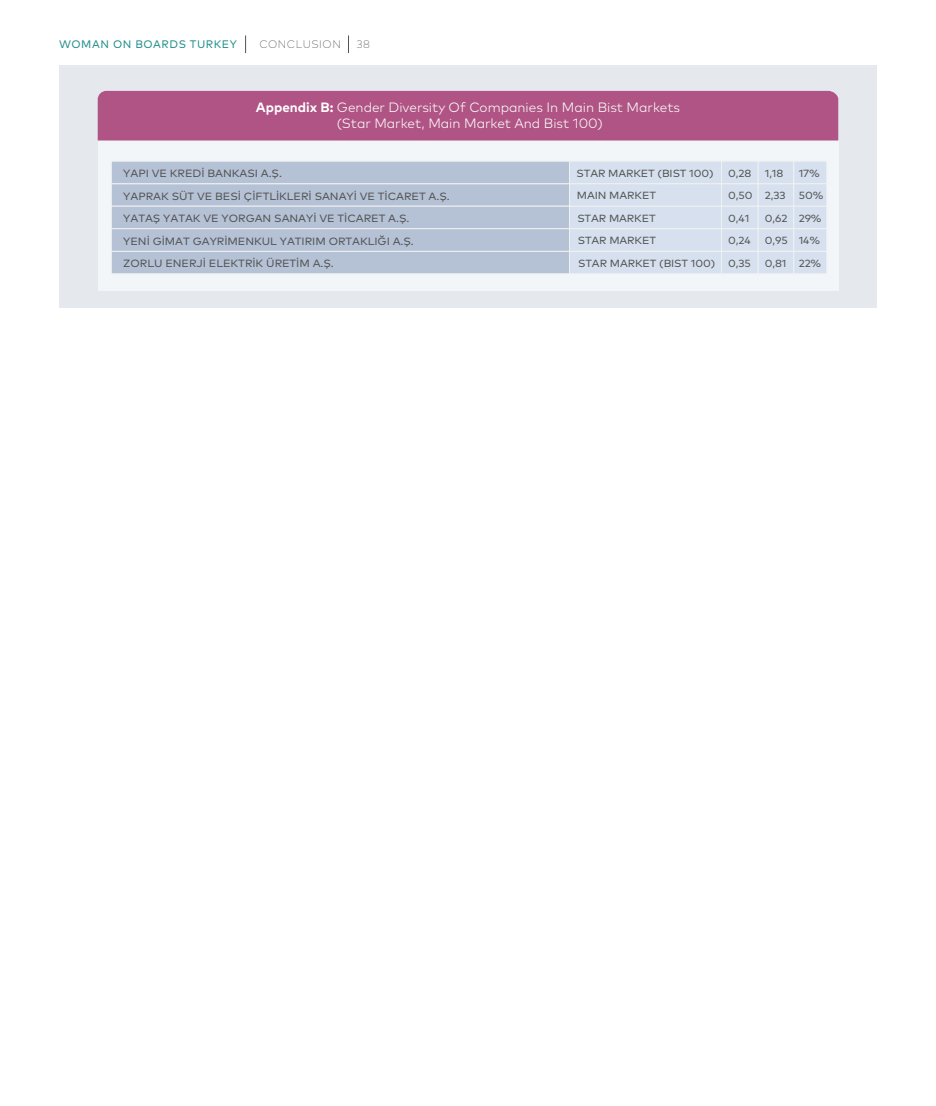
<style>
.page{position:relative;width:936px;height:1106px;background:#fff}
.page>*{position:absolute;margin:0;border:0;box-sizing:border-box;transform-origin:0 0}
.t1{font:300 13.5px/16.5px "Mark Pro";color:#fff;text-align:center}
.t2{font:10.95px "Mark Pro";letter-spacing:.05em;color:#208e8b}
.t3{font:200 10.95px "Mark Pro";letter-spacing:.05em;color:#535352}
.t4{font:10.5px/22.5px "Mark Pro";letter-spacing:-.005em;color:#525352;scale:1.06 1}
.t5{font:10.35px/22.5px "Mark Pro";letter-spacing:-.01em;color:#525352;scale:1.06 1}
.s1{font-weight:700}
</style>
<div class="page">
<div style="left:59px;top:65px;width:817px;height:242px;background:#e3e6ec"></div>
<div style="left:98px;top:140px;width:740px;height:151px;background:#f2f6f8"></div>
<div style="left:98px;top:91px;width:740px;height:49px;background:#af5484"></div>
<div style="left:111px;top:183px;width:459px;height:23px;background:#b5c1d5;border:1px solid #f0f1f2"></div>
<div style="left:569px;top:183px;width:153px;height:23px;background:#d6e0ee;border:1px solid #f0f1f2"></div>
<div style="left:111px;top:206px;width:459px;height:23px;background:#b5c1d5;border:1px solid #f0f1f2"></div>
<div style="left:569px;top:206px;width:153px;height:23px;background:#d6e0ee;border:1px solid #f0f1f2"></div>
<div style="left:721px;top:183px;width:37px;height:23px;background:#d6e0ee;border:1px solid #f0f1f2"></div>
<div style="left:721px;top:206px;width:37px;height:23px;background:#d6e0ee;border:1px solid #f0f1f2"></div>
<div style="left:757px;top:183px;width:37px;height:23px;background:#d6e0ee;border:1px solid #f0f1f2"></div>
<div style="left:757px;top:206px;width:37px;height:23px;background:#d6e0ee;border:1px solid #f0f1f2"></div>
<div style="left:793px;top:183px;width:34px;height:23px;background:#d6e0ee;border:1px solid #f0f1f2"></div>
<div style="left:793px;top:206px;width:34px;height:23px;background:#d6e0ee;border:1px solid #f0f1f2"></div>
<div style="left:111px;top:161px;width:459px;height:23px;background:#b5c1d5;border:1px solid #f0f1f2"></div>
<div style="left:111px;top:251px;width:459px;height:23px;background:#b5c1d5;border:1px solid #f0f1f2"></div>
<div style="left:111px;top:228px;width:459px;height:24px;background:#b5c1d5;border:1px solid #f0f1f2"></div>
<div style="left:569px;top:161px;width:153px;height:23px;background:#d6e0ee;border:1px solid #f0f1f2"></div>
<div style="left:569px;top:251px;width:153px;height:23px;background:#d6e0ee;border:1px solid #f0f1f2"></div>
<div style="left:569px;top:228px;width:153px;height:24px;background:#d6e0ee;border:1px solid #f0f1f2"></div>
<div style="left:721px;top:161px;width:37px;height:23px;background:#d6e0ee;border:1px solid #f0f1f2"></div>
<div style="left:757px;top:161px;width:37px;height:23px;background:#d6e0ee;border:1px solid #f0f1f2"></div>
<div style="left:793px;top:161px;width:34px;height:23px;background:#d6e0ee;border:1px solid #f0f1f2"></div>
<div style="left:721px;top:251px;width:37px;height:23px;background:#d6e0ee;border:1px solid #f0f1f2"></div>
<div style="left:757px;top:251px;width:37px;height:23px;background:#d6e0ee;border:1px solid #f0f1f2"></div>
<div style="left:793px;top:251px;width:34px;height:23px;background:#d6e0ee;border:1px solid #f0f1f2"></div>
<div style="left:721px;top:228px;width:37px;height:24px;background:#d6e0ee;border:1px solid #f0f1f2"></div>
<div style="left:757px;top:228px;width:37px;height:24px;background:#d6e0ee;border:1px solid #f0f1f2"></div>
<div style="left:793px;top:228px;width:34px;height:24px;background:#d6e0ee;border:1px solid #f0f1f2"></div>
<svg style="left:245px;top:35px;width:1px;height:18px"></svg>
<svg style="left:348px;top:35px;width:1px;height:18px"></svg>
<p class="t2" style="left:59px;top:36px;width:179px">WOMAN ON BOARDS TURKEY</p>
<p class="t3" style="left:259px;top:36px;width:83px">CONCLUSION</p>
<p class="t3" style="left:357px;top:36px;width:15px">38</p>
<p class="t1" style="left:256px;top:98px;width:425px"><span class="s1">Appendix B:</span> Gender Diversity Of Companies In Main Bist Markets (Star Market, Main Market And Bist 100)</p>
<p class="t4" style="left:123px;top:161px;width:309px">YAPI VE KREDİ BANKASI A.Ş.<br>YAPRAK SÜT VE BESİ ÇİFTLİKLERİ SANAYİ VE TİCARET A.Ş.<br>YATAŞ YATAK VE YORGAN SANAYİ VE TİCARET A.Ş.<br>YENİ GİMAT GAYRİMENKUL YATIRIM ORTAKLIĞI A.Ş.<br>ZORLU ENERJİ ELEKTRİK ÜRETİM A.Ş.</p>
<p class="t5" style="left:576px;top:161px;width:132px">STAR MARKET (BIST 100)<br>MAIN MARKET<br>STAR MARKET<br>STAR MARKET<br>STAR MARKET (BIST 100)</p>
<p class="t5" style="left:728px;top:161px;width:24px">0,28<br>0,50<br>0,41<br>0,24<br>0,35</p>
<p class="t5" style="left:764px;top:161px;width:23px">1,18<br>2,33<br>0,62<br>0,95<br>0,81</p>
<p class="t5" style="left:798px;top:161px;width:25px">17%<br>50%<br>29%<br>14%<br>22%</p>
</div>
